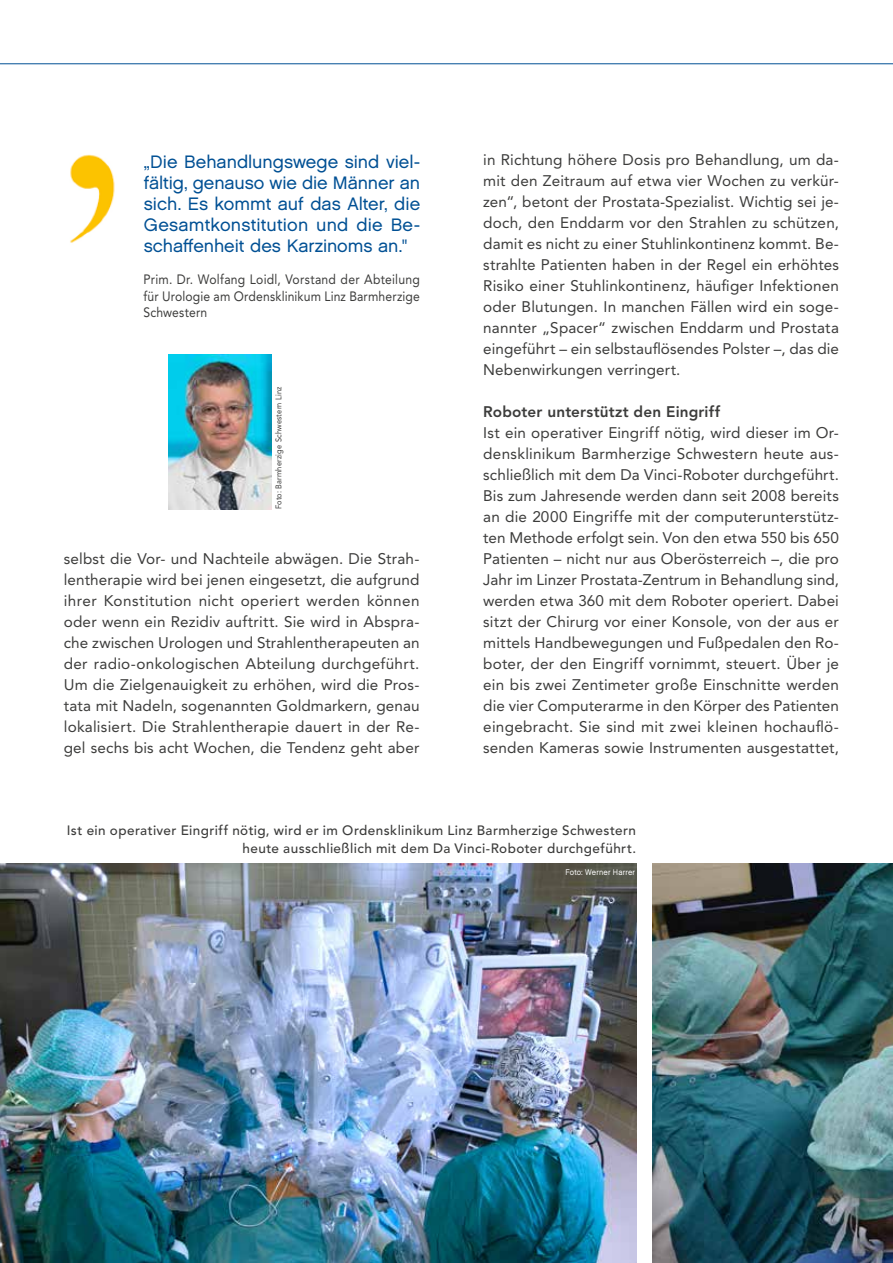
<style>
.page{position:relative;width:893px;height:1263px;background:#fff}
.page>*{position:absolute;margin:0;border:0;box-sizing:border-box;transform-origin:0 0}
.t1{font:18px/21px "Chalet London Nineteen Sixty";color:#005094;text-align:justify}
.t2{font:15.3px/21px "Avenir LT Std";letter-spacing:.01em;color:#3c3c3b;text-align:justify}
.t3{font:800 15.3px "Avenir LT Std";letter-spacing:.01em;color:#3c3c3b}
.t4{font:500 13.5px/18px "Avenir LT Std";letter-spacing:.03em;color:#3c3c3b;text-align:right}
.t5{font:13.5px/16.5px "Avenir LT Std";letter-spacing:.01em;color:#3c3c3b;text-align:justify;scale:.9 1}
.t6{font:8.25px "Avenir LT Std";letter-spacing:.025em;color:#3c3c3b;scale:.9 1}
.t7{font:8.25px "Chalet London Nineteen Sixty";letter-spacing:.015em;color:#fff;scale:.9 1}
</style>
<div class="page">
<hr style="left:0;top:64px;width:893px;height:1px;background:#005094">
<hr style="left:892px;top:0;width:1px;height:525px;background:#e9eaec">
<img style="left:653px;top:864px;width:240px;height:399px">
<img style="left:0;top:864px;width:636px;height:399px">
<img style="left:70px;top:154px;width:45px;height:89px">
<img style="left:168px;top:354px;width:104px;height:155px">
<p class="t1" style="left:144px;top:151px;width:278px">„Die Behandlungswege sind viel&shy;fältig, genauso wie die Männer an sich. Es kommt auf das Alter, die Gesamtkonstitution und die Be&shy;schaffenheit des Karzinoms an."</p>
<p class="t5" style="left:143px;top:271px;width:309px">Prim. Dr. Wolfang Loidl, Vorstand der Abteilung für Urologie am Ordensklinikum Linz Barmherzige Schwestern</p>
<p class="t6" style="left:274px;top:509px;width:137px;rotate:-90deg">Foto: Barmherzige Schwestern Linz</p>
<p class="t2" style="left:64px;top:548px;width:357px">selbst die Vor- und Nachteile abwägen. Die Strah&shy;lentherapie wird bei jenen eingesetzt, die aufgrund ihrer Konstitution nicht operiert werden können oder wenn ein Rezidiv auftritt. Sie wird in Abspra&shy;che zwischen Urologen und Strahlentherapeuten an der radio-onkologischen Abteilung durchgeführt.<br>Um die Zielgenauigkeit zu erhöhen, wird die Pros&shy;tata mit Nadeln, sogenannten Goldmarkern, genau lokalisiert. Die Strahlentherapie dauert in der Re&shy;gel sechs bis acht Wochen, die Tendenz geht aber</p>
<p class="t2" style="left:483px;top:149px;width:357px">in Richtung höhere Dosis pro Behandlung, um da&shy;mit den Zeitraum auf etwa vier Wochen zu verkür&shy;zen“, betont der Prostata-Spezialist. Wichtig sei je&shy;doch, den Enddarm vor den Strahlen zu schützen, damit es nicht zu einer Stuhlinkontinenz kommt. Be&shy;strahlte Patienten haben in der Regel ein erhöhtes Risiko einer Stuhlinkontinenz, häufiger Infektionen oder Blutungen. In manchen Fällen wird ein soge&shy;nannter „Spacer“ zwischen Enddarm und Prostata eingeführt – ein selbstauflösendes Polster –, das die Nebenwirkungen verringert.</p>
<p class="t3" style="left:483px;top:402px;width:238px">Roboter unterstützt den Eingriff</p>
<p class="t2" style="left:483px;top:422px;width:357px">Ist ein operativer Eingriff nötig, wird dieser im Or&shy;densklinikum Barmherzige Schwestern heute aus&shy;schließlich mit dem Da Vinci-Roboter durchgeführt.<br>Bis zum Jahresende werden dann seit 2008 bereits an die 2000 Eingriffe mit der computerunterstütz&shy;ten Methode erfolgt sein. Von den etwa 550 bis 650<br>Patienten – nicht nur aus Oberösterreich –, die pro Jahr im Linzer Prostata-Zentrum in Behandlung sind, werden etwa 360 mit dem Roboter operiert. Dabei sitzt der Chirurg vor einer Konsole, von der aus er mittels Handbewegungen und Fußpedalen den Ro&shy;boter, der den Eingriff vornimmt, steuert. Über je ein bis zwei Zentimeter große Einschnitte werden die vier Computerarme in den Körper des Patienten eingebracht. Sie sind mit zwei kleinen hochauflö&shy;senden Kameras sowie Instrumenten ausgestattet,</p>
<p class="t4" style="left:67px;top:822px;width:571px">Ist ein operativer Eingriff nötig, wird er im Ordensklinikum Linz Barmherzige Schwestern heute ausschließlich mit dem Da Vinci-Roboter durchgeführt.</p>
<p class="t7" style="left:566px;top:867px;width:79px">Foto: Werner Harrer</p>
</div>
